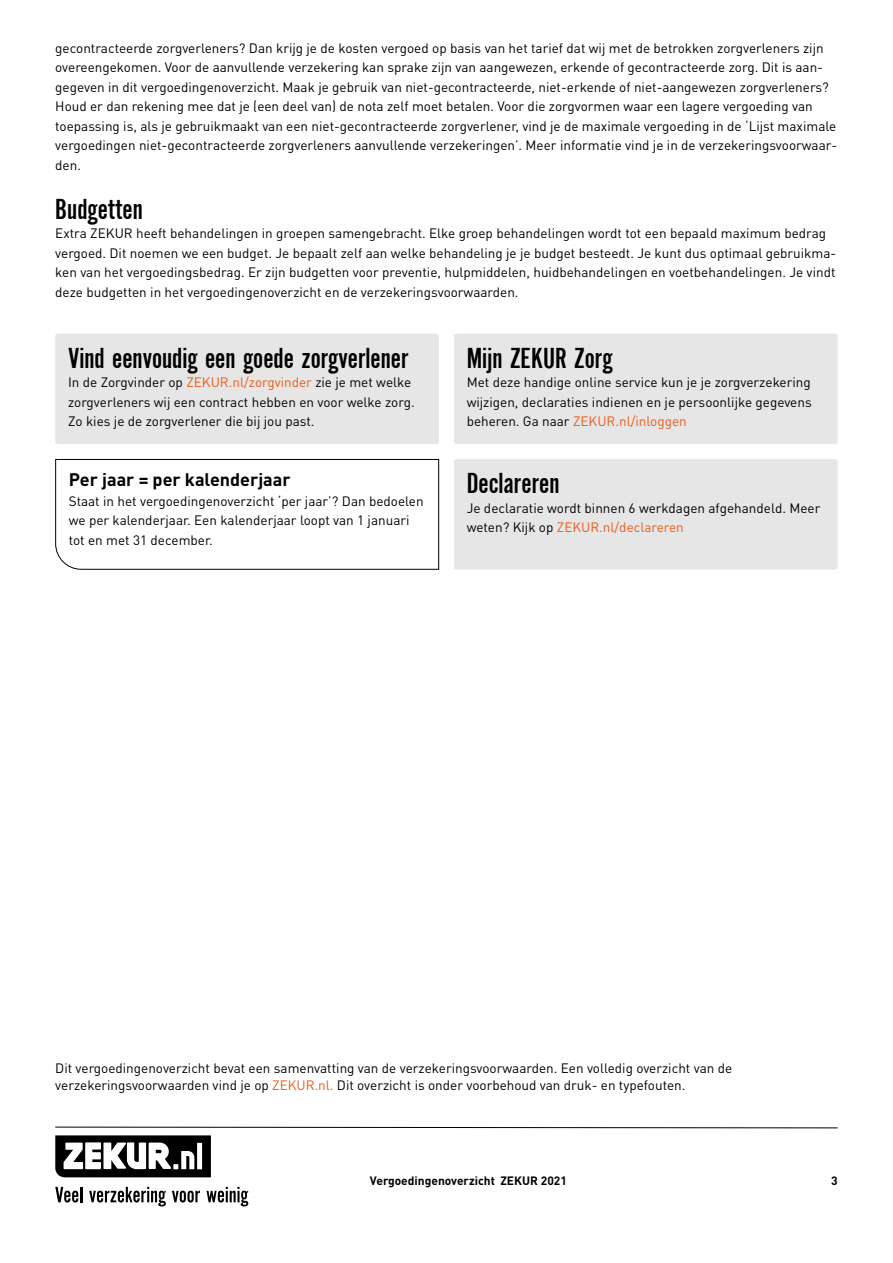
<style>
.page{position:relative;width:893px;height:1263px;background:#fff}
.page>*{position:absolute;margin:0;border:0;box-sizing:border-box;transform-origin:0 0}
.t1{font:30px "Alternate Gothic EF No Two";color:#000}
.t2{font:700 18px "DIN Pro";color:#000}
.t3{font:13.5px/19.5px "DIN Pro";color:#000}
.t4{font:700 12px "DIN Pro";color:#000}
.s1{color:#eb5b1b}
</style>
<div class="page">
<svg style="left:55px;top:1135px;width:156px;height:42px"></svg>
<svg style="left:55px;top:1187px;width:27px;height:15px"></svg>
<svg style="left:89px;top:1187px;width:77px;height:19px"></svg>
<svg style="left:172px;top:1191px;width:28px;height:11px"></svg>
<svg style="left:207px;top:1187px;width:41px;height:19px"></svg>
<svg style="left:55px;top:1127px;width:783px;height:1px"></svg>
<div style="left:55px;top:334px;width:384px;height:110px;background:#e6e6e6"></div>
<svg style="left:55px;top:459px;width:384px;height:111px"></svg>
<div style="left:454px;top:334px;width:384px;height:110px;background:#e6e6e6"></div>
<div style="left:454px;top:459px;width:384px;height:111px;background:#e6e6e6"></div>
<p class="t3" style="left:55px;top:38px;width:783px">gecontracteerde zorgverleners? Dan krijg je de kosten vergoed op basis van het tarief dat wij met de betrokken zorgverleners zijn overeengekomen. Voor de aanvullende verzekering kan sprake zijn van aangewezen, erkende of gecontracteerde zorg. Dit is aan&shy;gegeven in dit vergoedingenoverzicht. Maak je gebruik van niet-gecontracteerde, niet-erkende of niet-aangewezen zorgverleners?<br>Houd er dan rekening mee dat je (een deel van) de nota zelf moet betalen. Voor die zorgvormen waar een lagere vergoeding van toepassing is, als je gebruikmaakt van een niet-gecontracteerde zorgverlener, vind je de maximale vergoeding in de ‘Lijst maximale vergoedingen niet-gecontracteerde zorgverleners aanvullende verzekeringen’. Meer informatie vind je in de verzekeringsvoorwaar&shy;den.</p>
<h1 class="t1" style="left:55px;top:193px;width:89px">Budgetten</h1>
<p class="t3" style="left:55px;top:223px;width:782px">Extra ZEKUR heeft behandelingen in groepen samengebracht. Elke groep behandelingen wordt tot een bepaald maximum bedrag vergoed. Dit noemen we een budget. Je bepaalt zelf aan welke behandeling je je budget besteedt. Je kunt dus optimaal gebruikma&shy;ken van het vergoedingsbedrag. Er zijn budgetten voor preventie, hulpmiddelen, huidbehandelingen en voetbehandelingen. Je vindt deze budgetten in het vergoedingenoverzicht en de verzekeringsvoorwaarden.</p>
<h1 class="t1" style="left:68px;top:342px;width:342px">Vind eenvoudig een goede zorgverlener</h1>
<p class="t3" style="left:68px;top:372px;width:348px">In de Zorgvinder op <span class="s1">ZEKUR.nl/zorgvinder</span> zie je met welke zorgverleners wij een contract hebben en voor welke zorg.<br>Zo kies je de zorgverlener die bij jou past.</p>
<h2 class="t2" style="left:69px;top:468px;width:223px">Per jaar = per kalenderjaar</h2>
<p class="t3" style="left:69px;top:491px;width:356px">Staat in het vergoedingenoverzicht ‘per jaar’? Dan bedoelen we per kalenderjaar. Een kalenderjaar loopt van 1 januari tot en met 31 december.</p>
<h1 class="t1" style="left:467px;top:342px;width:147px">Mijn ZEKUR Zorg</h1>
<p class="t3" style="left:467px;top:372px;width:347px;text-align:justify">Met deze handige online service kun je je zorgverzekering wijzigen, declaraties indienen en je persoonlijke gegevens beheren. Ga naar <span class="s1">ZEKUR.nl/inloggen</span></p>
<h1 class="t1" style="left:467px;top:468px;width:94px">Declareren</h1>
<p class="t3" style="left:467px;top:498px;width:355px">Je declaratie wordt binnen 6 werkdagen afgehandeld. Meer weten? Kijk op <span class="s1">ZEKUR.nl/declareren</span></p>
<p class="t3" style="left:55px;top:1059px;width:678px;line-height:16.5px">Dit vergoedingenoverzicht bevat een samenvatting van de verzekeringsvoorwaarden. Een volledig overzicht van de verzekeringsvoorwaarden vind je op <span class="s1">ZEKUR.nl.</span> Dit overzicht is onder voorbehoud van druk- en typefouten.</p>
<p class="t4" style="left:370px;top:1173px;width:198px">Vergoedingenoverzicht ZEKUR 2021</p>
<p class="t4" style="left:831px;top:1173px;width:8px">3</p>
</div>
